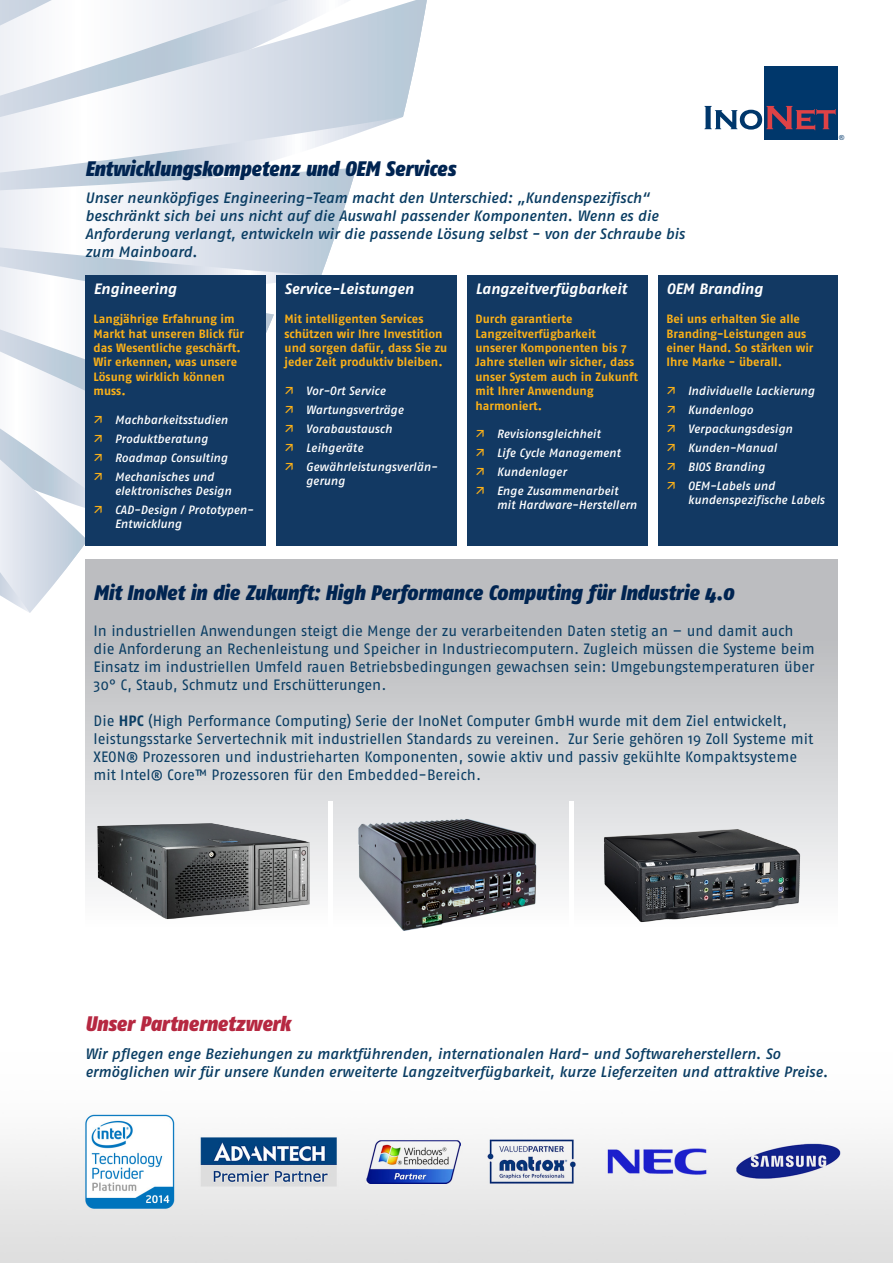
<style>
.page{position:relative;width:893px;height:1263px;background:#fff}
.page>*{position:absolute;margin:0;border:0;box-sizing:border-box;transform-origin:0 0}
.HL1{font:italic 900 21px "Fago Co";color:#002451}
.HL1-2{font:italic 900 21px "Fago Co";letter-spacing:-.005em;color:#b62841}
.Fließtext_Dunkelblau{font:15px/18px "Fago No";letter-spacing:-.005em;color:#0a3d63}
.Fließtext_Dunkelblau-2{font:italic 500 15px/18px "Fago No";letter-spacing:-.005em;color:#0a3d63}
.Kasten_HL1{font:italic 700 15px "Fago No";color:#fff}
.Kasten_HL2{font:700 12px/14.4px "Fago No";color:#fbb017}
.t1{font:italic 12px/14.4px "Fago No Lf Med";color:#fff}
.t2{font:7.05px "Arial";color:#00376b}
.s1{font-weight:700}
</style>
<div class="page">
<svg style="left:0;top:186px;width:351px;height:90px"></svg>
<svg style="left:0;top:236px;width:274px;height:52px"></svg>
<svg style="left:0;top:0;width:427px;height:186px"></svg>
<div style="left:764px;top:66px;width:74px;height:74px;background:#00376b"></div>
<svg style="left:704px;top:106px;width:132px;height:24px"></svg>
<div style="left:85px;top:275px;width:180px;height:270px;background:#123963"></div>
<div style="left:276px;top:275px;width:180px;height:270px;background:#123963"></div>
<div style="left:467px;top:275px;width:180px;height:270px;background:#123963"></div>
<div style="left:658px;top:275px;width:180px;height:270px;background:#123963"></div>
<img style="left:0;top:1114px;width:893px;height:149px">
<div style="left:85px;top:559px;width:753px;height:371px;background:linear-gradient(to bottom,#b0b2b5,#fafafb)"></div>
<hr style="left:328px;top:801px;width:4px;height:155px;background:#fff">
<hr style="left:569px;top:801px;width:4px;height:155px;background:#fff">
<img style="left:349px;top:817px;width:195px;height:114px">
<img style="left:602px;top:825px;width:201px;height:100px">
<img style="left:91px;top:815px;width:228px;height:109px">
<svg style="left:0;top:288px;width:274px;height:325px"></svg>
<p class="HL1" style="left:85px;top:156px;width:372px">Entwicklungskompetenz und OEM Services</p>
<p class="Fließtext_Dunkelblau-2" style="left:85px;top:188px;width:601px">Unser neunköpfiges Engineering-Team macht den Unterschied: „Kundenspezifisch“ beschränkt sich bei uns nicht auf die Auswahl passender Komponenten. Wenn es die Anforderung verlangt, entwickeln wir die passende Lösung selbst - von der Schraube bis zum Mainboard.</p>
<p class="Kasten_HL1" style="left:285px;top:280px;width:131px">Service-Leistungen</p>
<p class="Kasten_HL2" style="left:285px;top:312px;width:164px">Mit intelligenten Services schützen wir Ihre Investition und sorgen dafür, dass Sie zu jeder Zeit produktiv bleiben.</p>
<p class="t1" style="left:306px;top:384px;width:81px">Vor-Ort Service</p>
<p class="t1" style="left:306px;top:402px;width:99px">Wartungsverträge</p>
<p class="t1" style="left:306px;top:421px;width:88px">Vorabaustausch</p>
<p class="t1" style="left:306px;top:440px;width:59px">Leihgeräte</p>
<p class="t1" style="left:306px;top:459px;width:133px">Gewährleistungsverlän&shy;gerung</p>
<p class="Kasten_HL1" style="left:94px;top:280px;width:84px">Engineering</p>
<p class="Kasten_HL2" style="left:94px;top:312px;width:152px">Langjährige Erfahrung im<br>Markt hat unseren Blick für das Wesentliche geschärft.<br>Wir erkennen, was unsere<br>Lösung wirklich können muss.</p>
<p class="t1" style="left:115px;top:412px;width:115px">Machbarkeitsstudien</p>
<p class="t1" style="left:115px;top:431px;width:94px">Produktberatung</p>
<p class="t1" style="left:115px;top:450px;width:114px">Roadmap Consulting</p>
<p class="t1" style="left:115px;top:469px;width:118px">Mechanisches und elektronisches Design</p>
<p class="t1" style="left:115px;top:502px;width:140px">CAD-Design / Prototypen-<br>Entwicklung</p>
<p class="Kasten_HL1" style="left:475px;top:280px;width:153px">Langzeitverfügbarkeit</p>
<p class="Kasten_HL2" style="left:475px;top:312px;width:164px">Durch garantierte<br>Langzeitverfügbarkeit unserer Komponenten bis 7<br>Jahre stellen wir sicher, dass unser System auch in Zukunft mit Ihrer Anwendung harmoniert.</p>
<p class="t1" style="left:497px;top:427px;width:105px">Revisionsgleichheit</p>
<p class="t1" style="left:497px;top:446px;width:125px">Life Cycle Management</p>
<p class="t1" style="left:497px;top:465px;width:71px">Kundenlager</p>
<p class="t1" style="left:497px;top:483px;width:142px">Enge Zusammenarbeit mit Hardware-Herstellern</p>
<p class="Kasten_HL1" style="left:666px;top:280px;width:98px">OEM Branding</p>
<p class="Kasten_HL2" style="left:666px;top:312px;width:148px">Bei uns erhalten Sie alle<br>Branding-Leistungen aus einer Hand. So stärken wir<br>Ihre Marke - überall.</p>
<p class="t1" style="left:688px;top:384px;width:128px">Individuelle Lackierung</p>
<p class="t1" style="left:688px;top:402px;width:67px">Kundenlogo</p>
<p class="t1" style="left:688px;top:421px;width:106px">Verpackungsdesign</p>
<p class="t1" style="left:688px;top:440px;width:91px">Kunden-Manual</p>
<p class="t1" style="left:688px;top:459px;width:79px">BIOS Branding</p>
<p class="t1" style="left:688px;top:478px;width:138px">OEM-Labels und kundenspezifische Labels</p>
<p class="t2" style="left:839px;top:133px;width:7px">®</p>
<p class="HL1" style="left:94px;top:580px;width:642px">Mit InoNet in die Zukunft: High Performance Computing für Industrie 4.0</p>
<p class="Fließtext_Dunkelblau" style="left:94px;top:621px;width:723px">In industriellen Anwendungen steigt die Menge der zu verarbeitenden Daten stetig an – und damit auch die Anforderung an Rechenleistung und Speicher in Industriecomputern. Zugleich müssen die Systeme beim Einsatz im industriellen Umfeld rauen Betriebsbedingungen gewachsen sein: Umgebungstemperaturen über 30° C, Staub, Schmutz und Erschütterungen.</p>
<p class="Fließtext_Dunkelblau" style="left:94px;top:711px;width:721px">Die <span class="s1">HPC</span> (High Performance Computing) Serie der InoNet Computer GmbH wurde mit dem Ziel entwickelt, leistungsstarke Servertechnik mit industriellen Standards zu vereinen. Zur Serie gehören 19 Zoll Systeme mit XEON® Prozessoren und industrieharten Komponenten, sowie aktiv und passiv gekühlte Kompaktsysteme mit Intel® Core™ Prozessoren für den Embedded-Bereich.</p>
<p class="HL1-2" style="left:85px;top:1011px;width:207px">Unser Partnernetzwerk</p>
<p class="Fließtext_Dunkelblau-2" style="left:85px;top:1045px;width:744px">Wir pflegen enge Beziehungen zu marktführenden, internationalen Hard- und Softwareherstellern. So ermöglichen wir für unsere Kunden erweiterte Langzeitverfügbarkeit, kurze Lieferzeiten und attraktive Preise.</p>
</div>
